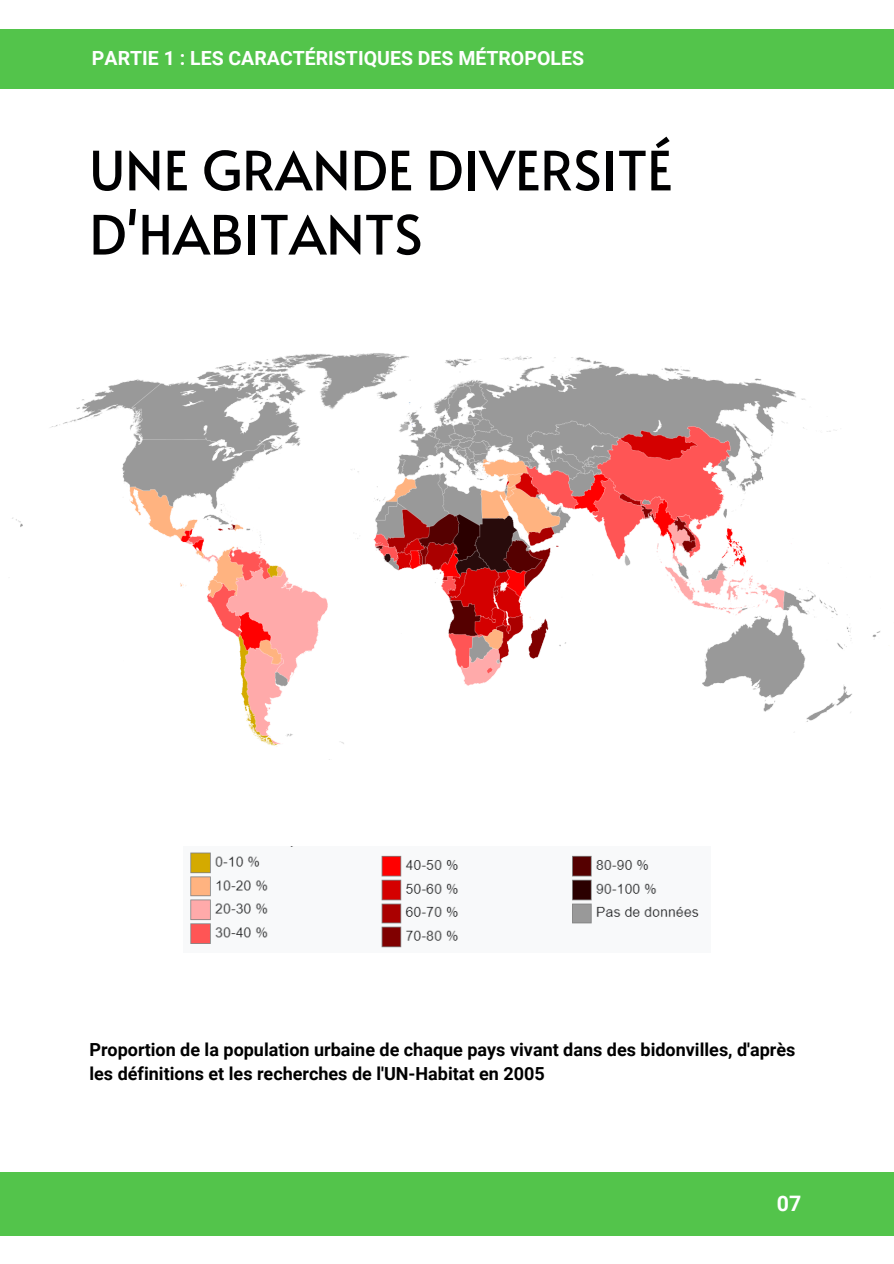
<style>
.page{position:relative;width:894px;height:1264px;background:#fff}
.page>*{position:absolute;margin:0;border:0;box-sizing:border-box;transform-origin:0 0}
.t1{font:54px/64.2px "Alata";color:#000001}
.t2{font:700 21.3px "Roboto";color:#fff}
.t3{font:700 19.5px "Roboto";color:#fff}
.t4{font:700 18px/24.8px "Roboto";color:#000}
</style>
<div class="page">
<div style="left:0;top:30px;width:893px;height:59px;background:#53c44b"></div>
<div style="left:0;top:1172px;width:893px;height:63px;background:#53c44b"></div>
<img style="left:190px;top:846px;width:509px;height:102px">
<img style="left:12px;top:353px;width:869px;height:394px">
<p class="t3" style="left:92px;top:46px;width:493px">PARTIE 1 : LES CARACTÉRISTIQUES DES MÉTROPOLES</p>
<p class="t1" style="left:89px;top:136px;width:584px">UNE GRANDE DIVERSITÉ<br>D'HABITANTS</p>
<p class="t4" style="left:89px;top:1037px;width:707px">Proportion de la population urbaine de chaque pays vivant dans des bidonvilles, d'après les définitions et les recherches de l'UN-Habitat en 2005</p>
<p class="t2" style="left:776px;top:1190px;width:26px">07</p>
</div>
